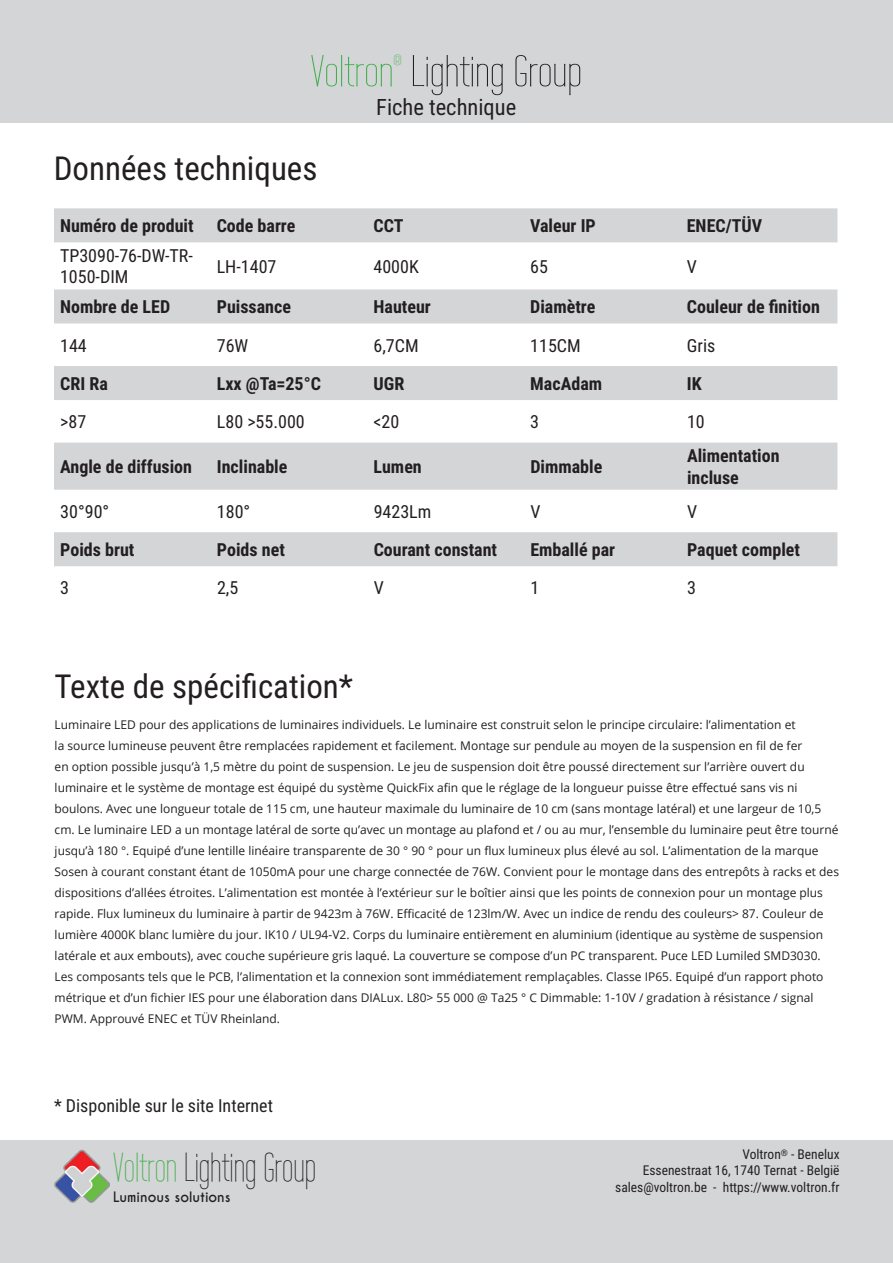
<style>
.page{position:relative;width:893px;height:1263px;background:#fff}
.page>*{position:absolute;margin:0;border:0;box-sizing:border-box;transform-origin:0 0}
.t1{font:43.5px "Wire One";color:#231f20;scale:1.2 1}
.t2{font:40.5px "Wire One";color:#231f20}
.t3{font:33px "Roboto Condensed";color:#231f20}
.t4{font:22.5px "Roboto Condensed";color:#231f20}
.t5{font:700 18px/21.6px "Roboto Condensed";color:#231f20}
.t6{font:18px/21.6px "Roboto Condensed";color:#231f20}
.t7{font:15px "Wire One";color:#40ae49;scale:1.2 1}
.t8{font:13.5px/16.5px "Roboto Condensed";color:#231f20;text-align:right}
.t9{font:700 13.5px "Caviar Dreams";color:#231f20}
.t10{font:12px/21px "Open Sans";color:#231f20}
.s1{color:#40ae49}
</style>
<div class="page">
<div style="left:0;top:1141px;width:893px;height:122px;background:#d4d5d7"></div>
<img style="left:55px;top:1150px;width:54px;height:53px">
<div style="left:0;top:0;width:893px;height:122px;background:#d4d5d7"></div>
<div style="left:54px;top:208px;width:783px;height:34px;background:#d4d5d7"></div>
<svg style="left:54px;top:289px;width:783px;height:277px;fill:#d4d5d7"></svg>
<p class="t7" style="left:394px;top:52px;width:8px">®</p>
<h3 class="t4" style="left:376px;top:91px;width:142px">Fiche technique</h3>
<h1 class="t1" style="left:311px;top:47px;width:228px"><span class="s1">Voltron</span> Lighting Group</h1>
<h3 class="t3" style="left:54px;top:145px;width:265px">Données techniques</h3>
<h3 class="t5" style="left:60px;top:214px;width:135px">Numéro de produit</h3>
<h3 class="t5" style="left:217px;top:214px;width:80px">Code barre</h3>
<h3 class="t5" style="left:373px;top:214px;width:32px">CCT</h3>
<h3 class="t5" style="left:530px;top:214px;width:67px">Valeur IP</h3>
<h3 class="t5" style="left:687px;top:214px;width:77px">ENEC/TÜV</h3>
<h3 class="t6" style="left:60px;top:244px;width:134px">TP3090-76-DW-TR-<br>1050-DIM</h3>
<h3 class="t6" style="left:217px;top:255px;width:61px">LH-1407</h3>
<h3 class="t6" style="left:373px;top:255px;width:47px">4000K</h3>
<h3 class="t6" style="left:530px;top:255px;width:19px">65</h3>
<h3 class="t6" style="left:687px;top:255px;width:12px">V</h3>
<h3 class="t5" style="left:60px;top:295px;width:112px">Nombre de LED</h3>
<h3 class="t5" style="left:217px;top:295px;width:76px">Puissance</h3>
<h3 class="t5" style="left:373px;top:295px;width:59px">Hauteur</h3>
<h3 class="t5" style="left:530px;top:295px;width:67px">Diamètre</h3>
<h3 class="t5" style="left:687px;top:295px;width:135px">Couleur de finition</h3>
<h3 class="t6" style="left:60px;top:334px;width:28px">144</h3>
<h3 class="t6" style="left:217px;top:334px;width:33px">76W</h3>
<h3 class="t6" style="left:373px;top:334px;width:47px">6,7CM</h3>
<h3 class="t6" style="left:530px;top:334px;width:52px">115CM</h3>
<h3 class="t6" style="left:687px;top:334px;width:30px">Gris</h3>
<h3 class="t5" style="left:60px;top:372px;width:49px">CRI Ra</h3>
<h3 class="t5" style="left:217px;top:372px;width:106px">Lxx @Ta=25°C</h3>
<h3 class="t5" style="left:374px;top:372px;width:32px">UGR</h3>
<h3 class="t5" style="left:530px;top:372px;width:73px">MacAdam</h3>
<h3 class="t5" style="left:687px;top:372px;width:16px">IK</h3>
<h3 class="t6" style="left:60px;top:410px;width:28px">&gt;87</h3>
<h3 class="t6" style="left:217px;top:410px;width:89px">L80 &gt;55.000</h3>
<h3 class="t6" style="left:374px;top:410px;width:27px">&lt;20</h3>
<h3 class="t6" style="left:530px;top:410px;width:10px">3</h3>
<h3 class="t6" style="left:687px;top:410px;width:19px">10</h3>
<h3 class="t5" style="left:60px;top:455px;width:133px">Angle de diffusion</h3>
<h3 class="t5" style="left:217px;top:455px;width:72px">Inclinable</h3>
<h3 class="t5" style="left:374px;top:455px;width:50px">Lumen</h3>
<h3 class="t5" style="left:530px;top:455px;width:73px">Dimmable</h3>
<h3 class="t5" style="left:687px;top:444px;width:94px">Alimentation incluse</h3>
<h3 class="t6" style="left:60px;top:500px;width:51px">30°90°</h3>
<h3 class="t6" style="left:217px;top:500px;width:35px">180°</h3>
<h3 class="t6" style="left:374px;top:500px;width:59px">9423Lm</h3>
<h3 class="t6" style="left:530px;top:500px;width:12px">V</h3>
<h3 class="t6" style="left:687px;top:500px;width:12px">V</h3>
<h3 class="t5" style="left:60px;top:538px;width:76px">Poids brut</h3>
<h3 class="t5" style="left:217px;top:538px;width:69px">Poids net</h3>
<h3 class="t5" style="left:374px;top:538px;width:125px">Courant constant</h3>
<h3 class="t5" style="left:530px;top:538px;width:86px">Emballé par</h3>
<h3 class="t5" style="left:687px;top:538px;width:114px">Paquet complet</h3>
<h3 class="t6" style="left:60px;top:576px;width:10px">3</h3>
<h3 class="t6" style="left:217px;top:576px;width:23px">2,5</h3>
<h3 class="t6" style="left:374px;top:576px;width:12px">V</h3>
<h3 class="t6" style="left:530px;top:576px;width:10px">1</h3>
<h3 class="t6" style="left:687px;top:576px;width:10px">3</h3>
<h3 class="t3" style="left:55px;top:663px;width:300px">Texte de spécification*</h3>
<p class="t10" style="left:55px;top:714px;width:786px">Luminaire LED pour des applications de luminaires individuels. Le luminaire est construit selon le principe circulaire: l’alimentation et<br>la source lumineuse peuvent être remplacées rapidement et facilement. Montage sur pendule au moyen de la suspension en fil de fer<br>en option possible jusqu’à 1,5 mètre du point de suspension. Le jeu de suspension doit être poussé directement sur l’arrière ouvert du luminaire et le système de montage est équipé du système QuickFix afin que le réglage de la longueur puisse être effectué sans vis ni boulons. Avec une longueur totale de 115 cm, une hauteur maximale du luminaire de 10 cm (sans montage latéral) et une largeur de 10,5 cm. Le luminaire LED a un montage latéral de sorte qu’avec un montage au plafond et / ou au mur, l’ensemble du luminaire peut être tourné jusqu’à 180 °. Equipé d’une lentille linéaire transparente de 30 ° 90 ° pour un flux lumineux plus élevé au sol. L’alimentation de la marque Sosen à courant constant étant de 1050mA pour une charge connectée de 76W. Convient pour le montage dans des entrepôts à racks et des dispositions d’allées étroites. L’alimentation est montée à l’extérieur sur le boîtier ainsi que les points de connexion pour un montage plus rapide. Flux lumineux du luminaire à partir de 9423m à 76W. Efficacité de 123lm/W. Avec un indice de rendu des couleurs&gt; 87. Couleur de lumière 4000K blanc lumière du jour. IK10 / UL94-V2. Corps du luminaire entièrement en aluminium (identique au système de suspension latérale et aux embouts), avec couche supérieure gris laqué. La couverture se compose d’un PC transparent. Puce LED Lumiled SMD3030.<br>Les composants tels que le PCB, l’alimentation et la connexion sont immédiatement remplaçables. Classe IP65. Equipé d’un rapport photo métrique et d’un fichier IES pour une élaboration dans DIALux. L80&gt; 55 000 @ Ta25 ° C Dimmable: 1-10V / gradation à résistance / signal PWM. Approuvé ENEC et TÜV Rheinland.</p>
<h3 class="t6" style="left:54px;top:1094px;width:220px">* Disponible sur le site Internet</h3>
<h2 class="t2" style="left:113px;top:1145px;width:204px"><span class="s1">Voltron</span> Lighting Group</h2>
<p class="t9" style="left:113px;top:1189px;width:119px">Luminous solutions</p>
<p class="t8" style="left:615px;top:1145px;width:226px">Voltron<sup>®</sup> - Benelux<br>Essenestraat 16, 1740 Ternat - België sales@voltron.be - https://www.voltron.fr</p>
</div>
